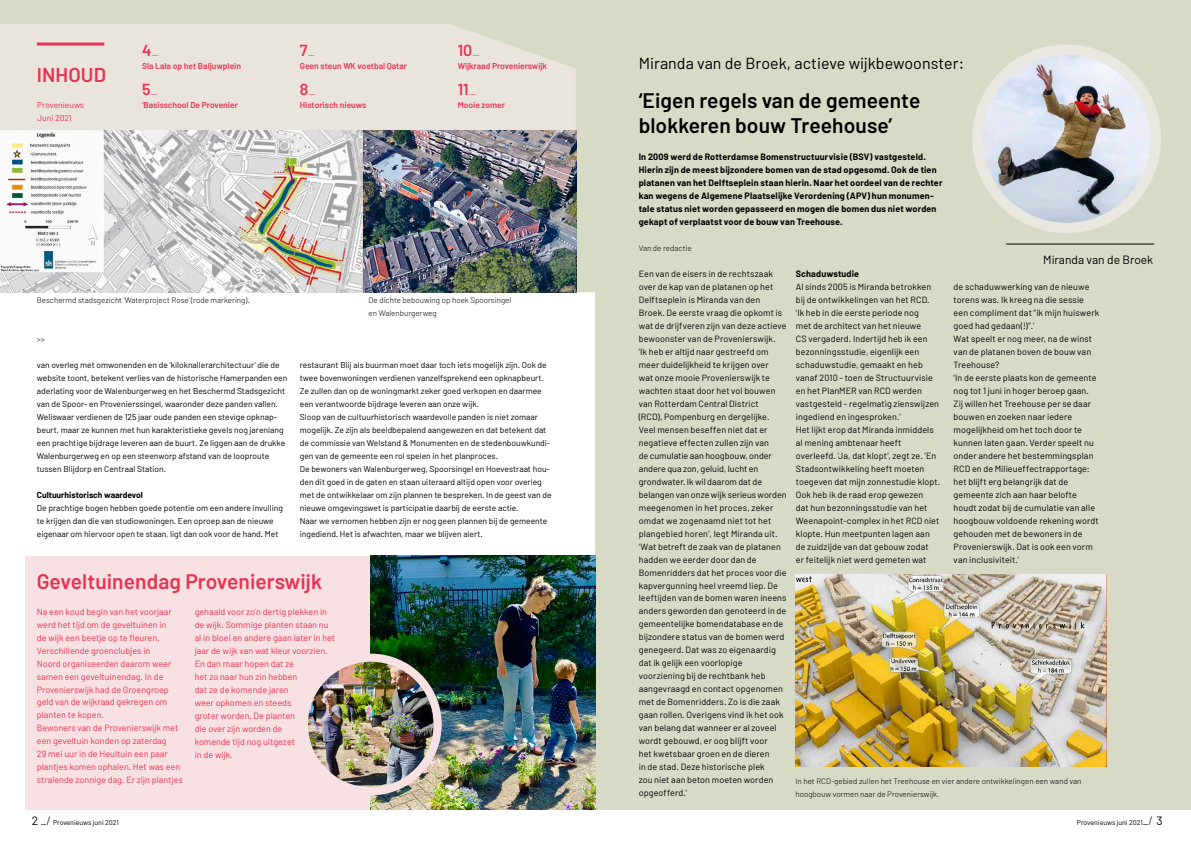
<style>
.page{position:relative;width:1191px;height:842px;background:#fff}
.page>*{position:absolute;margin:0;border:0;box-sizing:border-box;transform-origin:0 0}
.t1{font:600 21px/25.2px "Barlow";letter-spacing:.005em;color:#000}
.t2{font:600 21px "Barlow";letter-spacing:.005em;color:#e73353}
.t3{font:600 20px "Barlow";letter-spacing:.005em;color:#e73353}
.t4{font:16px "Barlow";letter-spacing:.005em;color:#000}
.t5{font:600 16px "Barlow";color:#e73353}
.t6{font:12px "Barlow";color:#000}
.t7{font:9px/13px "Barlow";letter-spacing:.01em;color:#000}
.t8{font:9px/13px "Barlow";color:#e73353}
.t9{font:700 9px/13px "Barlow";letter-spacing:.02em;color:#000}
.t10{font:8.5px/13px "Barlow";color:#000}
.t11{font:600 8.5px "Barlow";color:#e73353}
.t12{font:700 8.5px "Barlow";color:#000}
.t13{font:8.5px/13px "Barlow";color:#e73353}
.t14{font:300 8px/13px "Barlow";color:#000}
.t15{font:7px "Barlow";color:#000}
.s1{font-weight:100}
.s2{font-size:12px}
.s3{font-weight:300;font-size:12px}
</style>
<div class="page">
<div style="left:595px;top:0;width:596px;height:810px;background:#d7dbc5"></div>
<div style="left:576px;top:24px;width:19px;height:268px;background:#d7dbc5"></div>
<div style="left:0;top:24px;width:576px;height:107px;background:#e9e4dc"></div>
<hr style="left:37px;top:43px;width:67px;height:3px;background:#e73353">
<div style="left:0;top:0;width:1191px;height:24px;background:#d7dbc5"></div>
<div style="left:26px;top:556px;width:568px;height:254px;background:#f8e1e3"></div>
<img style="left:363px;top:131px;width:213px;height:161px">
<svg style="left:0;top:131px;width:363px;height:161px"></svg>
<img style="left:977px;top:50px;width:178px;height:178px;border-radius:89px">
<div style="left:972px;top:44px;width:189px;height:189px;border:10px solid #e9e7e0;border-radius:50%"></div>
<hr style="left:1006px;top:244px;width:148px;height:1px;background:#000">
<img style="left:370px;top:556px;width:225px;height:254px">
<img style="left:309px;top:659px;width:127px;height:132px">
<div style="left:300px;top:654px;width:141px;height:141px;border:8px solid #f8e1e3;border-radius:50%"></div>
<img style="left:796px;top:574px;width:310px;height:192px">
<h2 class="t3" style="left:37px;top:62px;width:71px">INHOUD</h2>
<p class="t13" style="left:37px;top:98px;width:48px">Provenieuws<br>Juni 2021</p>
<h3 class="t5" style="left:142px;top:40px;width:18px">4<span class="s1">_</span></h3>
<p class="t11" style="left:142px;top:60px;width:100px">Sla Lala op het Baljuwplein</p>
<h3 class="t5" style="left:142px;top:79px;width:17px">5<span class="s1">_</span></h3>
<p class="t11" style="left:142px;top:99px;width:97px">‘Basisschool De Provenier</p>
<h3 class="t5" style="left:300px;top:40px;width:17px">7<span class="s1">_</span></h3>
<p class="t11" style="left:300px;top:60px;width:109px">Geen steun WK voetbal Qatar</p>
<h3 class="t5" style="left:300px;top:79px;width:17px">8<span class="s1">_</span></h3>
<p class="t11" style="left:300px;top:99px;width:68px">Historisch nieuws</p>
<h3 class="t5" style="left:458px;top:40px;width:24px">10<span class="s1">_</span></h3>
<p class="t11" style="left:458px;top:60px;width:91px">Wijkraad Provenierswijk</p>
<h3 class="t5" style="left:458px;top:79px;width:20px">11<span class="s1">_</span></h3>
<p class="t11" style="left:458px;top:99px;width:49px">Mooie zomer</p>
<p class="t14" style="left:37px;top:293px;width:214px">Beschermd stadsgezicht ‘Waterproject Rose’ (rode markering).</p>
<p class="t14" style="left:368px;top:293px;width:144px">De dichte bebouwing op hoek Spoorsingel en Walenburgerweg</p>
<p class="t14" style="left:37px;top:332px;width:10px">&gt;&gt;</p>
<p class="t10" style="left:37px;top:358px;width:252px">van overleg met omwonenden en de ‘kiloknallerarchitectuur’ die de website toont, betekent verlies van de historische Hamerpanden een aderlating voor de Walenburgerweg en het Beschermd Stadsgezicht van de Spoor- en Provenierssingel, waaronder deze panden vallen.<br>Weliswaar verdienen de 125 jaar oude panden een stevige opknap&shy;beurt, maar ze kunnen met hun karakteristieke gevels nog jarenlang een prachtige bijdrage leveren aan de buurt. Ze liggen aan de drukke Walenburgerweg en op een steenworp afstand van de looproute tussen Blijdorp en Centraal Station.</p>
<p class="t12" style="left:37px;top:489px;width:107px">Cultuurhistorisch waardevol</p>
<p class="t10" style="left:37px;top:501px;width:248px">De prachtige bogen hebben goede potentie om een andere invulling te krijgen dan die van studiowoningen. Een oproep aan de nieuwe eigenaar om hiervoor open te staan, ligt dan ook voor de hand. Met</p>
<p class="t10" style="left:300px;top:358px;width:253px">restaurant Blij als buurman moet daar toch iets mogelijk zijn. Ook de twee bovenwoningen verdienen vanzelfsprekend een opknapbeurt.<br>Ze zullen dan op de woningmarkt zeker goed verkopen en daarmee een verantwoorde bijdrage leveren aan onze wijk.<br>Sloop van de cultuurhistorisch waardevolle panden is niet zomaar mogelijk. Ze zijn als beeldbepalend aangewezen en dat betekent dat de commissie van Welstand &amp; Monumenten en de stedenbouwkundi&shy;gen van de gemeente een rol spelen in het planproces.<br>De bewoners van Walenburgerweg, Spoorsingel en Hoevestraat hou&shy;den dit goed in de gaten en staan uiteraard altijd open voor overleg met de ontwikkelaar om zijn plannen te bespreken. In de geest van de nieuwe omgevingswet is participatie daarbij de eerste actie.<br>Naar we vernomen hebben zijn er nog geen plannen bij de gemeente ingediend. Het is afwachten, maar we blijven alert.</p>
<h1 class="t2" style="left:37px;top:568px;width:287px">Geveltuinendag Provenierswijk</h1>
<p class="t8" style="left:195px;top:605px;width:142px">gehaald voor zo’n dertig plekken in de wijk. Sommige planten staan nu al in bloei en andere gaan later in het jaar de wijk van wat kleur voorzien.<br>En dan maar hopen dat ze<br>het zo naar hun zin hebben<br>dat ze de komende jaren<br>weer opkomen en steeds<br>groter worden. De planten<br>die over zijn worden de<br>komende tijd nog uitgezet<br>in de wijk.</p>
<p class="t8" style="left:37px;top:604px;width:147px">Na een koud begin van het voorjaar werd het tijd om de geveltuinen in<br>de wijk een beetje op te fleuren.<br>Verschillende groenclubjes in<br>Noord organiseerden daarom weer samen een geveltuinendag. In de<br>Provenierswijk had de Groengroep geld van de wijkraad gekregen om planten te kopen.<br>Bewoners van de Provenierswijk met een geveltuin konden op zaterdag<br>29 mei uur in de Heultuin een paar plantjes komen ophalen. Het was een stralende zonnige dag. Er zijn plantjes</p>
<h3 class="t4" style="left:639px;top:53px;width:327px">Miranda van de Broek, actieve wijkbewoonster:</h3>
<h1 class="t1" style="left:639px;top:87px;width:283px">‘Eigen regels van de gemeente blokkeren bouw Treehouse’</h1>
<p class="t9" style="left:639px;top:150px;width:305px">In 2009 werd de Rotterdamse Bomenstructuurvisie (BSV) vastgesteld.<br>Hierin zijn de meest bijzondere bomen van de stad opgesomd. Ook de tien platanen van het Delftseplein staan hierin. Naar het oordeel van de rechter kan wegens de Algemene Plaatselijke Verordening (APV) hun monumen&shy;tale status niet worden gepasseerd en mogen die bomen dus niet worden gekapt of verplaatst voor de bouw van Treehouse.</p>
<p class="t14" style="left:639px;top:241px;width:55px">Van de redactie</p>
<p class="t7" style="left:639px;top:267px;width:149px">Een van de eisers in de rechtszaak over de kap van de platanen op het Delftseplein is Miranda van den Broek. De eerste vraag die opkomt is wat de drijfveren zijn van deze actieve bewoonster van de Provenierswijk.<br>‘Ik heb er altijd naar gestreefd om meer duidelijkheid te krijgen over<br>wat onze mooie Provenierswijk te wachten staat door het vol bouwen van Rotterdam Central District<br>(RCD), Pompenburg en dergelijke.<br>Veel mensen beseffen niet dat er negatieve effecten zullen zijn van<br>de cumulatie aan hoogbouw, onder andere qua zon, geluid, lucht en grondwater. Ik wil daarom dat de belangen van onze wijk serieus worden meegenomen in het proces, zeker omdat we zogenaamd niet tot het plangebied horen’, legt Miranda uit. ‘Wat betreft de zaak van de platanen hadden we eerder door dan de Bomenridders dat het proces voor die kapvergunning heel vreemd liep. De leeftijden van de bomen waren ineens anders geworden dan genoteerd in de gemeentelijke bomendatabase en de bijzondere status van de bomen werd genegeerd. Dat was zo eigenaardig dat ik gelijk een voorlopige voorziening bij de rechtbank heb aangevraagd en contact opgenomen met de Bomenridders. Zo is die zaak gaan rollen. Overigens vind ik het ook van belang dat wanneer er al zoveel wordt gebouwd, er oog blijft voor<br>het kwetsbaar groen en de dieren<br>in de stad. Deze historische plek<br>zou niet aan beton moeten worden opgeofferd.’</p>
<p class="t9" style="left:796px;top:267px;width:65px">Schaduwstudie</p>
<p class="t7" style="left:796px;top:280px;width:146px">Al sinds 2005 is Miranda betrokken bij de ontwikkelingen van het RCD. ‘Ik heb in die eerste periode nog<br>met de architect van het nieuwe<br>CS vergaderd. Indertijd heb ik een bezonningsstudie, eigenlijk een schaduwstudie, gemaakt en heb vanaf 2010 - toen de Structuurvisie en het PlanMER van RCD werden vastgesteld - regelmatig zienswijzen ingediend en ingesproken.’<br>Het lijkt erop dat Miranda inmiddels al mening ambtenaar heeft overleefd. ‘Ja, dat klopt’, zegt ze. ‘En Stadsontwikkeling heeft moeten toegeven dat mijn zonnestudie klopt.<br>Ook heb ik de raad erop gewezen<br>dat hun bezonningsstudie van het Weenapoint-complex in het RCD niet klopte. Hun meetpunten lagen aan de zuidzijde van dat gebouw zodat<br>er feitelijk niet werd gemeten wat</p>
<h3 class="t6" style="left:1043px;top:252px;width:112px">Miranda van de Broek</h3>
<p class="t7" style="left:953px;top:280px;width:147px">de schaduwwerking van de nieuwe torens was. Ik kreeg na die sessie een compliment dat “ik mijn huiswerk goed had gedaan(!)”.’<br>Wat speelt er nog meer, na de winst van de platanen boven de bouw van<br>Treehouse?<br>‘In de eerste plaats kon de gemeente nog tot 1 juni in hoger beroep gaan.<br>Zij willen het Treehouse per se daar bouwen en zoeken naar iedere mogelijkheid om het toch door te kunnen laten gaan. Verder speelt nu onder andere het bestemmingsplan<br>RCD en de Milieueffectrapportage: het blijft erg belangrijk dat de gemeente zich aan haar belofte houdt zodat bij de cumulatie van alle hoogbouw voldoende rekening wordt gehouden met de bewoners in de<br>Provenierswijk. Dat is ook een vorm van inclusiviteit.’</p>
<p class="t14" style="left:795px;top:774px;width:288px">In het RCD-gebied zullen het Treehouse en vier andere ontwikkelingen een wand van hoogbouw vormen naar de Provenierswijk.</p>
<p class="t15" style="left:32px;top:818px;width:89px"><span class="s2">2</span> <span class="s3">_/</span> Provenieuws juni 2021</p>
<p class="t15" style="left:1077px;top:818px;width:87px">Provenieuws juni 2021<span class="s3">_/</span> <span class="s2">3</span></p>
</div>
